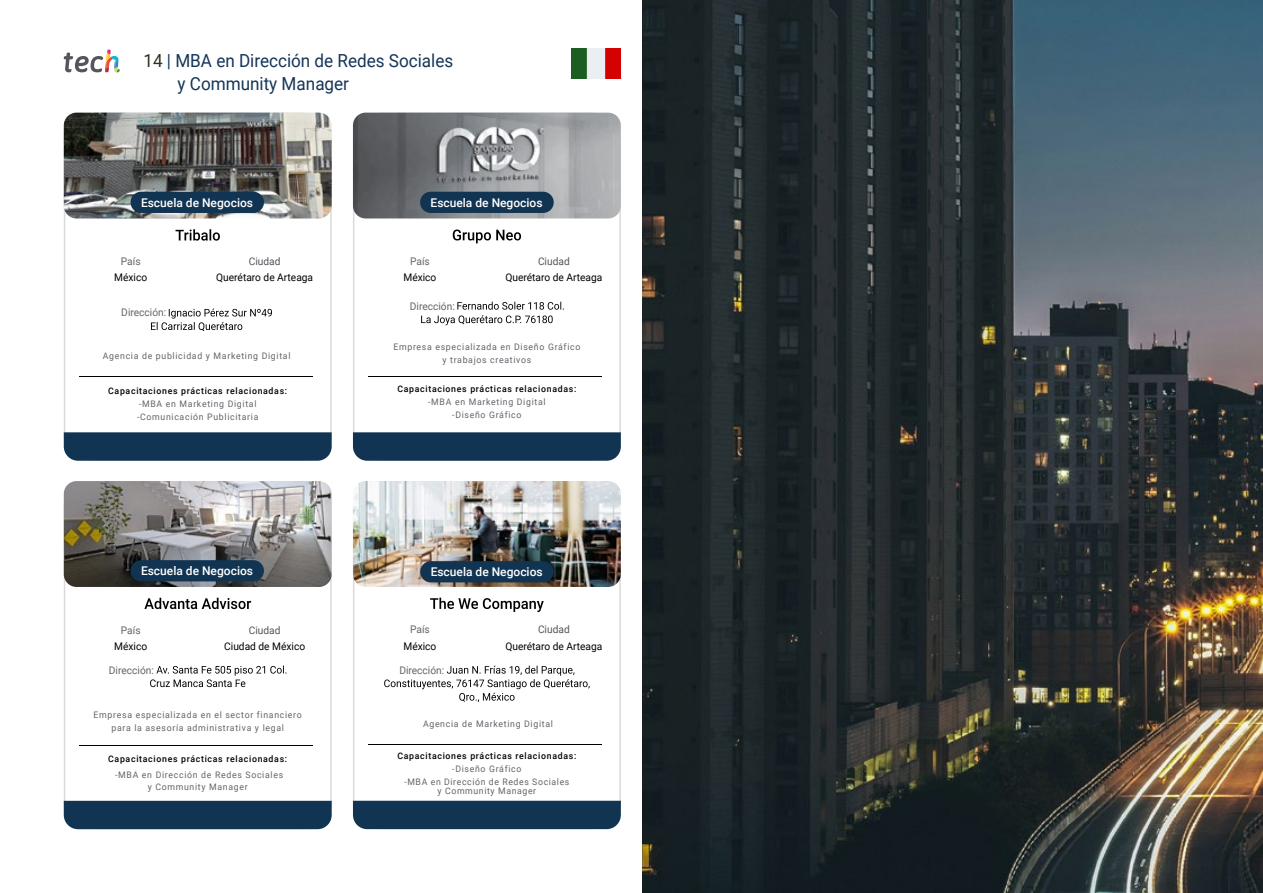
<style>
.page{position:relative;width:1263px;height:893px;background:#fff}
.page>*{position:absolute;margin:0;border:0;box-sizing:border-box;transform-origin:0 0}
.t1{font:18px/22.5px "Roboto";color:#153559;scale:.95 1}
.t2{font:500 12px "Roboto";color:#fff}
.t3{font:10.5px "Roboto";color:#000}
.t4{font:10.5px "Roboto";color:#61646a}
.t5{font:10.5px "Roboto";color:#52555b}
.t6{font:9px/13.2px "Roboto";letter-spacing:.08em;color:#61646a;text-align:center}
.t7{font:500 9px "Roboto";letter-spacing:.08em;color:#000}
.s1{color:#312e20}
</style>
<div class="page">
<img style="left:571px;top:49px;width:50px;height:30px">
<svg style="left:64px;top:50px;width:56px;height:23px"></svg>
<img style="left:642px;top:0;width:621px;height:893px">
<svg style="left:63px;top:112px;width:269px;height:337px"></svg>
<img style="left:64px;top:113px;width:268px;height:105px">
<div style="left:131px;top:192px;width:133px;height:21px;background:#113452;border-radius:11px"></div>
<svg style="left:64px;top:432px;width:268px;height:29px;background:#183a57"></svg>
<hr style="left:79px;top:376px;width:234px;height:1px;background:#000">
<svg style="left:176px;top:229px;width:44px;height:12px"></svg>
<svg style="left:151px;top:309px;width:121px;height:22px"></svg>
<svg style="left:352px;top:112px;width:269px;height:334px"></svg>
<img style="left:353px;top:113px;width:268px;height:105px">
<div style="left:420px;top:192px;width:134px;height:21px;background:#113452;border-radius:11px"></div>
<svg style="left:353px;top:432px;width:268px;height:29px;background:#183a57"></svg>
<hr style="left:368px;top:376px;width:234px;height:1px;background:#000">
<svg style="left:453px;top:230px;width:68px;height:13px"></svg>
<svg style="left:421px;top:302px;width:143px;height:23px"></svg>
<svg style="left:63px;top:492px;width:269px;height:338px"></svg>
<img style="left:64px;top:481px;width:268px;height:106px">
<div style="left:131px;top:560px;width:133px;height:21px;background:#113452;border-radius:11px"></div>
<div style="left:64px;top:801px;width:268px;height:28px;background:#113452"></div>
<hr style="left:79px;top:745px;width:234px;height:1px;background:#000">
<svg style="left:144px;top:598px;width:107px;height:11px"></svg>
<svg style="left:150px;top:666px;width:136px;height:21px"></svg>
<svg style="left:352px;top:587px;width:269px;height:243px"></svg>
<div style="left:353px;top:801px;width:268px;height:28px;background:#113452"></div>
<hr style="left:368px;top:745px;width:234px;height:1px;background:#000">
<svg style="left:430px;top:598px;width:114px;height:14px"></svg>
<svg style="left:384px;top:666px;width:206px;height:36px"></svg>
<img style="left:353px;top:481px;width:268px;height:106px">
<div style="left:420px;top:561px;width:134px;height:21px;background:#113452;border-radius:11px"></div>
<h1 class="t1" style="left:178px;top:49px;width:292px;text-indent:-34px"><span class="s1">14</span> | MBA en Dirección de Redes Sociales y Community Manager</h1>
<h2 class="t2" style="left:141px;top:194px;width:114px">Escuela de Negocios</h2>
<h2 class="t2" style="left:431px;top:194px;width:114px">Escuela de Negocios</h2>
<p class="t4" style="left:121px;top:254px;width:21px">País</p>
<p class="t3" style="left:114px;top:270px;width:34px">México</p>
<p class="t5" style="left:249px;top:254px;width:33px">Ciudad</p>
<p class="t3" style="left:216px;top:270px;width:98px">Querétaro de Arteaga</p>
<p class="t4" style="left:410px;top:254px;width:21px">País</p>
<p class="t3" style="left:403px;top:270px;width:34px">México</p>
<p class="t5" style="left:538px;top:254px;width:33px">Ciudad</p>
<p class="t3" style="left:505px;top:270px;width:98px">Querétaro de Arteaga</p>
<p class="t4" style="left:121px;top:305px;width:46px">Dirección:</p>
<p class="t6" style="left:103px;top:349px;width:189px">Agencia de publicidad y Marketing Digital</p>
<p class="t7" style="left:108px;top:384px;width:180px">Capacitaciones prácticas relacionadas:</p>
<p class="t6" style="left:137px;top:397px;width:123px;text-align:left">-MBA en Marketing Digital -Comunicación Publicitaria</p>
<p class="t4" style="left:410px;top:298px;width:46px">Dirección:</p>
<p class="t6" style="left:393px;top:339px;width:188px">Empresa especializada en Diseño Gráfico y trabajos creativos</p>
<p class="t7" style="left:397px;top:382px;width:180px">Capacitaciones prácticas relacionadas:</p>
<p class="t6" style="left:428px;top:395px;width:119px">-MBA en Marketing Digital -Diseño Gráfico</p>
<h2 class="t2" style="left:141px;top:563px;width:114px">Escuela de Negocios</h2>
<h2 class="t2" style="left:431px;top:564px;width:114px">Escuela de Negocios</h2>
<p class="t4" style="left:121px;top:622px;width:21px">País</p>
<p class="t3" style="left:114px;top:639px;width:34px">México</p>
<p class="t5" style="left:249px;top:622px;width:33px">Ciudad</p>
<p class="t3" style="left:224px;top:639px;width:82px">Ciudad de México</p>
<p class="t4" style="left:410px;top:622px;width:21px">País</p>
<p class="t3" style="left:403px;top:639px;width:34px">México</p>
<p class="t5" style="left:538px;top:622px;width:33px">Ciudad</p>
<p class="t3" style="left:505px;top:639px;width:98px">Querétaro de Arteaga</p>
<p class="t4" style="left:109px;top:662px;width:46px">Dirección:</p>
<p class="t6" style="left:94px;top:707px;width:210px">Empresa especializada en el sector financiero para la asesoría administrativa y legal</p>
<p class="t7" style="left:108px;top:752px;width:180px">Capacitaciones prácticas relacionadas:</p>
<p class="t6" style="left:115px;top:768px;width:170px;line-height:12px">-MBA en Dirección de Redes Sociales y Community Manager</p>
<p class="t4" style="left:399px;top:662px;width:46px">Dirección:</p>
<p class="t6" style="left:423px;top:717px;width:131px">Agencia de Marketing Digital</p>
<p class="t7" style="left:397px;top:749px;width:180px">Capacitaciones prácticas relacionadas:</p>
<p class="t6" style="left:404px;top:762px;width:167px">-Diseño Gráfico<br>-MBA en Dirección de Redes Sociales</p>
<p class="t6" style="left:438px;top:784px;width:100px">y Community Manager</p>
</div>
